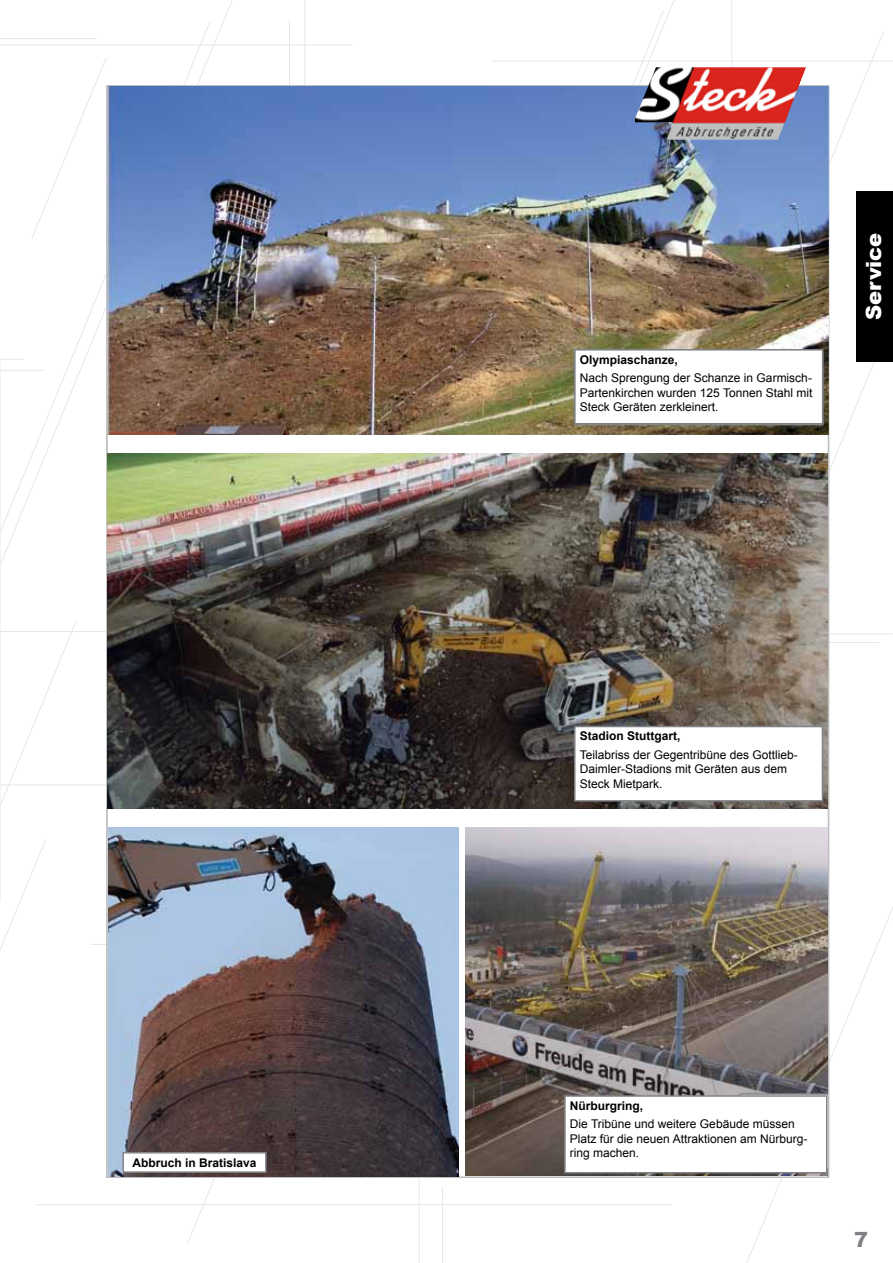
<style>
.page{position:relative;width:893px;height:1263px;background:#fff}
.page>*{position:absolute;margin:0;border:0;box-sizing:border-box;transform-origin:0 0}
.t1{font:900 21px "Arial";color:#fff}
.t2{font:900 21px "Arial";color:#808285}
.t3{font:12px/14.4px "Arial";color:#000}
.t4{font:700 12px "Arial";color:#000}
</style>
<div class="page">
<svg style="left:0;top:22px;width:211px;height:542px"></svg>
<svg style="left:746px;top:901px;width:147px;height:362px"></svg>
<svg style="left:0;top:621px;width:77px;height:330px"></svg>
<svg style="left:829px;top:354px;width:49px;height:183px"></svg>
<svg style="left:187px;top:1178px;width:28px;height:66px"></svg>
<hr style="left:0;top:38px;width:97px;height:1px;background:#e6e7e8">
<hr style="left:491px;top:61px;width:402px;height:1px;background:#e6e7e8">
<svg style="left:0;top:359px;width:23px;height:1px"></svg>
<hr style="left:0;top:370px;width:45px;height:1px;background:#e6e7e8">
<hr style="left:0;top:784px;width:370px;height:1px;background:#e6e7e8">
<hr style="left:36px;top:1204px;width:636px;height:1px;background:#e6e7e8">
<hr style="left:0;top:631px;width:141px;height:1px;background:#e6e7e8">
<hr style="left:731px;top:0;width:1px;height:511px;background:#e6e7e8">
<hr style="left:289px;top:20px;width:1px;height:539px;background:#e6e7e8">
<hr style="left:304px;top:0;width:1px;height:504px;background:#e6e7e8">
<hr style="left:419px;top:753px;width:1px;height:510px;background:#e6e7e8">
<hr style="left:442px;top:1186px;width:1px;height:77px;background:#e6e7e8">
<hr style="left:0;top:45px;width:352px;height:1px;background:#e6e7e8">
<hr style="left:0;top:362px;width:1px;height:539px;background:#e6e7e8">
<svg style="left:829px;top:31px;width:55px;height:181px"></svg>
<svg style="left:31px;top:57px;width:76px;height:183px"></svg>
<hr style="left:733px;top:634px;width:160px;height:1px;background:#e6e7e8">
<hr style="left:719px;top:642px;width:160px;height:1px;background:#e6e7e8">
<hr style="left:90px;top:944px;width:283px;height:1px;background:#e6e7e8">
<div style="left:106px;top:85px;width:723px;height:1093px;background:#fff;border:2px solid #bcbec0"></div>
<img style="left:108px;top:86px;width:721px;height:348px">
<div style="left:575px;top:350px;width:248px;height:74px;background:#fff"></div>
<div style="left:574px;top:349px;width:249px;height:75px;border:2px solid #808285"></div>
<img style="left:108px;top:453px;width:719px;height:355px">
<img style="left:466px;top:827px;width:362px;height:349px">
<div style="left:565px;top:1096px;width:262px;height:77px;background:#fff"></div>
<div style="left:564px;top:1095px;width:263px;height:78px;border:2px solid #808285"></div>
<div style="left:575px;top:726px;width:247px;height:75px;background:#fff"></div>
<div style="left:574px;top:726px;width:249px;height:76px;border:2px solid #808285"></div>
<div style="left:856px;top:191px;width:37px;height:170px;background:#000"></div>
<img style="left:108px;top:827px;width:350px;height:349px">
<div style="left:123px;top:1153px;width:143px;height:19px;background:#fff"></div>
<div style="left:122px;top:1152px;width:145px;height:21px;border:2px solid #808285"></div>
<img style="left:635px;top:67px;width:171px;height:73px">
<p class="t4" style="left:133px;top:1154px;width:126px">Abbruch in Bratislava</p>
<p class="t4" style="left:580px;top:351px;width:100px">Olympiaschanze,</p>
<p class="t3" style="left:580px;top:371px;width:234px;text-align:justify">Nach Sprengung der Schanze in Garmisch-Partenkirchen wurden 125 Tonnen Stahl mit Steck Geräten zerkleinert.</p>
<h1 class="t1" style="left:858px;top:320px;width:89px;rotate:-90deg">Service</h1>
<p class="t4" style="left:580px;top:728px;width:102px">Stadion Stuttgart,</p>
<p class="t3" style="left:580px;top:748px;width:220px">Teilabriss der Gegentribüne des Gottlieb-<br>Daimler-Stadions mit Geräten aus dem<br>Steck Mietpark.</p>
<p class="t4" style="left:570px;top:1097px;width:75px">Nürburgring,</p>
<p class="t3" style="left:570px;top:1117px;width:239px">Die Tribüne und weitere Gebäude müssen<br>Platz für die neuen Attraktionen am Nürburg&shy;ring machen.</p>
<h1 class="t2" style="left:854px;top:1224px;width:16px">7</h1>
</div>
